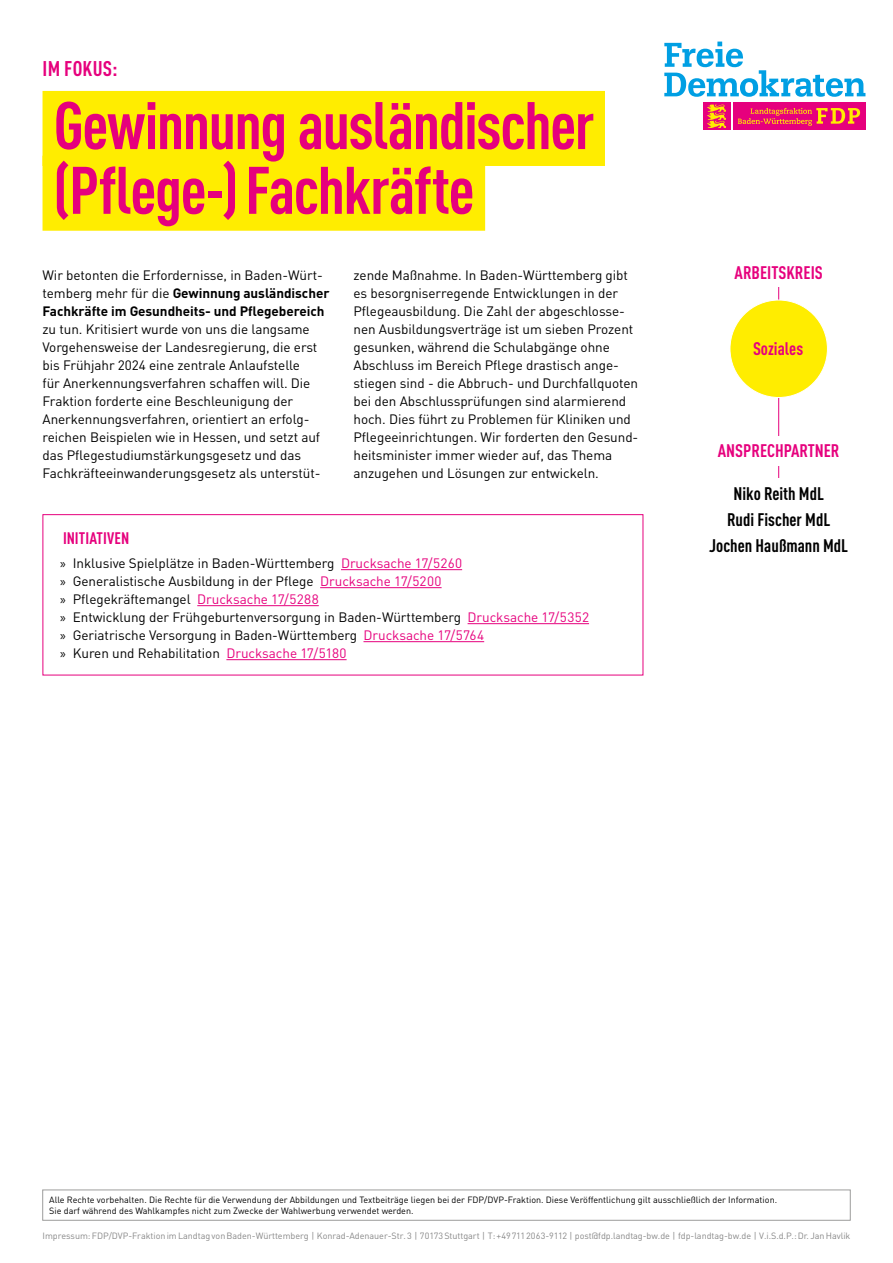
<style>
.page{position:relative;width:893px;height:1263px;background:#fff}
.page>*{position:absolute;margin:0;border:0;box-sizing:border-box;transform-origin:0 0}
.t1{font:700 66px/64.8px "DIN Cond";letter-spacing:-.02em;color:#e6007d}
.t2{font:700 condensed 21px "DINOT";letter-spacing:.01em;color:#e6007d}
.t3{font:700 18px/25.8px "DIN Cond";color:#000;text-align:center}
.t4{font:700 18px "DIN Cond";color:#e6007d}
.t5{font:700 16.5px "DIN Cond";letter-spacing:.005em;color:#e6007d}
.t6{font:13.5px/18px "DINOT";letter-spacing:-.005em;color:#000}
.t7{font:700 13.5px/18px "DINOT";letter-spacing:-.005em;color:#000}
.t8{font:9px/10.8px "DINOT";color:#000}
.t9{font:9px "DINOT";letter-spacing:-.005em;color:#878787}
.s1{font-weight:400}
.s2{font-family:"Myriad Pro"}
.s3{color:#e6007d}
</style>
<div class="page">
<div style="left:43px;top:1190px;width:807px;height:30px;border:1px solid #9d9d9c"></div>
<div style="left:733px;top:102px;width:132px;height:28px;background:#e6007d"></div>
<svg style="left:664px;top:42px;width:201px;height:55px"></svg>
<div style="left:703px;top:102px;width:27px;height:28px;background:#e6007d"></div>
<svg style="left:707px;top:104px;width:153px;height:24px"></svg>
<hr style="left:778px;top:276px;width:1px;height:261px;background:#e6007d">
<div style="left:43px;top:91px;width:562px;height:75px;background:#ffed00"></div>
<div style="left:43px;top:156px;width:442px;height:75px;background:#ffed00"></div>
<div style="left:726px;top:257px;width:105px;height:30px;background:#fff"></div>
<div style="left:730px;top:300px;width:97px;height:97px;background:#ffed00;border-radius:50%"></div>
<div style="left:709px;top:436px;width:139px;height:30px;background:#fff"></div>
<div style="left:664px;top:478px;width:229px;height:82px;background:#fff"></div>
<hr style="left:341px;top:569px;width:121px;height:1px;background:#e6007d">
<hr style="left:320px;top:587px;width:122px;height:1px;background:#e6007d">
<hr style="left:197px;top:605px;width:122px;height:1px;background:#e6007d">
<hr style="left:468px;top:623px;width:121px;height:1px;background:#e6007d">
<hr style="left:363px;top:641px;width:121px;height:1px;background:#e6007d">
<hr style="left:226px;top:659px;width:121px;height:1px;background:#e6007d">
<div style="left:43px;top:514px;width:600px;height:161px;border:1px solid #e6007d"></div>
<h2 class="t2" style="left:43px;top:56px;width:76px">IM FOKUS:</h2>
<h1 class="t1" style="left:54px;top:91px;width:542px">Gewinnung ausländischer (Pflege-)Fachkräfte</h1>
<p class="t7" style="left:43px;top:266px;width:288px"><span class="s1">Wir betonten die Erfordernisse, in Baden-Würt&shy;temberg mehr für die</span> Gewinnung ausländischer<br>Fachkräfte im Gesundheits- und Pflegebereich</p>
<p class="t6" style="left:43px;top:320px;width:280px">zu tun. Kritisiert wurde von uns die langsame Vorgehensweise der Landesregierung, die erst bis Frühjahr 2024 eine zentrale Anlaufstelle für Anerkennungsverfahren schaffen will. Die Fraktion forderte eine Beschleunigung der Anerkennungsverfahren, orientiert an erfolg&shy;reichen Beispielen wie in Hessen, und setzt auf das Pflegestudiumstärkungsgesetz und das Fachkräfteeinwanderungsgesetz als unterstüt-</p>
<p class="t6" style="left:353px;top:266px;width:286px">zende Maßnahme. In Baden-Württemberg gibt es besorgniserregende Entwicklungen in der Pflegeausbildung. Die Zahl der abgeschlosse&shy;nen Ausbildungsverträge ist um sieben Prozent gesunken, während die Schulabgänge ohne Abschluss im Bereich Pflege drastisch ange&shy;stiegen sind - die Abbruch- und Durchfallquoten bei den Abschlussprüfungen sind alarmierend hoch. Dies führt zu Problemen für Kliniken und Pflegeeinrichtungen. Wir forderten den Gesund&shy;heitsminister immer wieder auf, das Thema anzugehen und Lösungen zur entwickeln.</p>
<p class="t5" style="left:63px;top:528px;width:68px">INITIATIVEN</p>
<p class="t6" style="left:60px;top:554px;width:530px"><span class="s2">»</span> Inklusive Spielplätze in Baden-Württemberg <span class="s3">Drucksache 17/5260<br></span><span class="s2">»</span> Generalistische Ausbildung in der Pflege <span class="s3">Drucksache 17/5200<br></span><span class="s2">»</span> Pflegekräftemangel <span class="s3">Drucksache 17/5288<br></span><span class="s2">»</span> Entwicklung der Frühgeburtenversorgung in Baden-Württemberg <span class="s3">Drucksache 17/5352 </span><span class="s2">»</span> Geriatrische Versorgung in Baden-Württemberg <span class="s3">Drucksache 17/5764<br></span><span class="s2">»</span> Kuren und Rehabilitation <span class="s3">Drucksache 17/5180</span></p>
<h3 class="t4" style="left:735px;top:261px;width:90px">ARBEITSKREIS</h3>
<h3 class="t4" style="left:753px;top:338px;width:52px">Soziales</h3>
<h3 class="t4" style="left:718px;top:440px;width:123px">ANSPRECHPARTNER</h3>
<h3 class="t3" style="left:709px;top:480px;width:140px">Niko Reith MdL<br>Rudi Fischer MdL<br>Jochen Haußmann MdL</h3>
<p class="t8" style="left:49px;top:1194px;width:729px">Alle Rechte vorbehalten. Die Rechte für die Verwendung der Abbildungen und Textbeiträge liegen bei der FDP/DVP-Fraktion. Diese Veröffentlichung gilt ausschließlich der Information.<br>Sie darf während des Wahlkampfes nicht zum Zwecke der Wahlwerbung verwendet werden.</p>
<p class="t9" style="left:43px;top:1230px;width:809px">Impressum: FDP/DVP-Fraktion im Landtag von Baden-Württemberg | Konrad-Adenauer-Str. 3 | 70173 Stuttgart | T: +49 711 2063-9112 | post@fdp.landtag-bw.de | fdp-landtag-bw.de | V.i.S.d.P.: Dr. Jan Havlik</p>
</div>
